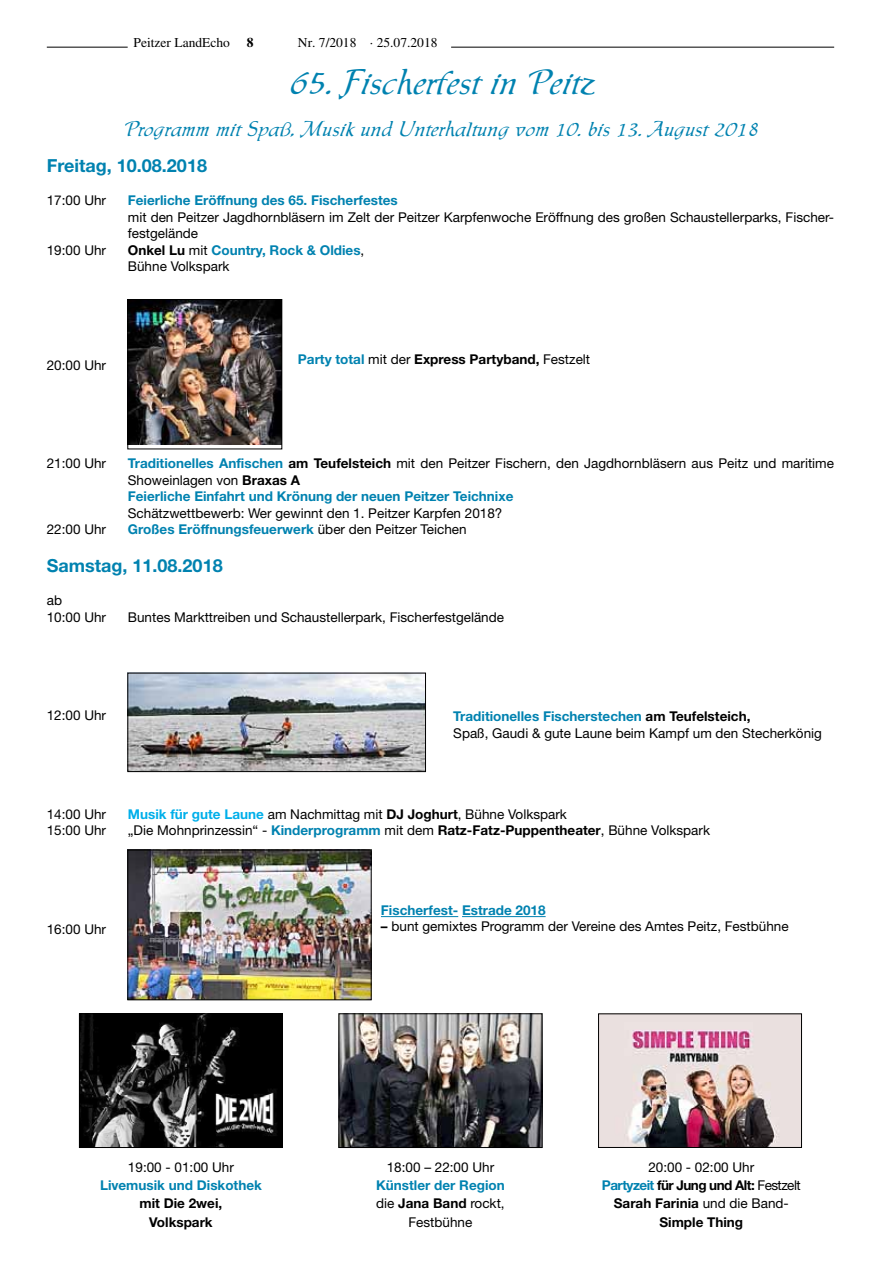
<style>
.page{position:relative;width:881px;height:1263px;background:#fff}
.page>*{position:absolute;margin:0;border:0;box-sizing:border-box;transform-origin:0 0}
.t1{font:34.5px "Ingrid";color:#0082b0}
.t2{font:21px "Ingrid";color:#0082b0}
.t3{font:700 18px "Helvetica Neue LT";color:#0082b0}
.t4{font:13.5px/16.5px "Helvetica Neue LT";color:#000}
.t5{font:700 13.5px/16.5px "Helvetica Neue LT";color:#0082b0}
.t6{font:700 13.5px/18.5px "Helvetica Neue LT";color:#000;text-align:center}
.t7{font:13.5px "Times LT";color:#000}
.s1{font-weight:700}
.s2{color:#000}
.s3{font-weight:400;color:#000}
.s4{color:#0082b0}
.s5{font-weight:400}
.s6{font-weight:700;color:#0082b0}
.s7{font-weight:700;color:#00afea}
</style>
<div class="page">
<hr style="left:47px;top:47px;width:81px;height:1px;background:#000">
<hr style="left:451px;top:47px;width:382px;height:1px;background:#000">
<img style="left:130px;top:301px;width:150px;height:144px">
<div style="left:128px;top:299px;width:154px;height:150px;border:1px solid #000"></div>
<img style="left:130px;top:675px;width:293px;height:95px">
<div style="left:128px;top:673px;width:297px;height:99px;border:1px solid #000"></div>
<img style="left:130px;top:852px;width:239px;height:146px">
<div style="left:128px;top:850px;width:243px;height:150px;border:1px solid #000"></div>
<img style="left:81px;top:1016px;width:199px;height:129px">
<div style="left:79px;top:1014px;width:203px;height:133px;border:1px solid #000"></div>
<img style="left:341px;top:1016px;width:199px;height:129px">
<div style="left:339px;top:1014px;width:203px;height:133px;border:1px solid #000"></div>
<img style="left:600px;top:1016px;width:199px;height:129px">
<div style="left:598px;top:1014px;width:203px;height:133px;border:1px solid #000"></div>
<hr style="left:381px;top:916px;width:77px;height:1px;background:#0082b0">
<hr style="left:462px;top:916px;width:83px;height:1px;background:#0082b0">
<p class="t7" style="left:133px;top:34px;width:121px">Peitzer LandEcho <span class="s1">8</span></p>
<p class="t7" style="left:298px;top:34px;width:141px">Nr. 7/2018 · 25.07.2018</p>
<h1 class="t1" style="left:287px;top:62px;width:307px">65. Fischerfest in Peitz</h1>
<h2 class="t2" style="left:123px;top:117px;width:636px">Programm mit Spaß, Musik und Unterhaltung vom 10. bis 13. August 2018</h2>
<h3 class="t3" style="left:47px;top:155px;width:162px">Freitag, 10.08.2018</h3>
<p class="t4" style="left:47px;top:192px;width:61px">17:00 Uhr</p>
<p class="t5" style="left:128px;top:192px;width:271px">Feierliche Eröffnung des 65. Fischerfestes</p>
<p class="t4" style="left:128px;top:209px;width:707px">mit den Peitzer Jagdhornbläsern im Zelt der Peitzer Karpfenwoche Eröffnung des großen Schaustellerparks, Fischer&shy;festgelände</p>
<p class="t4" style="left:47px;top:241px;width:61px">19:00 Uhr</p>
<p class="t5" style="left:128px;top:241px;width:238px"><span class="s2">Onkel Lu</span> <span class="s3">mit</span> Country, Rock &amp; Oldies<span class="s3">,<br>Bühne Volkspark</span></p>
<p class="t4" style="left:47px;top:356px;width:61px">20:00 Uhr</p>
<p class="t6" style="left:298px;top:349px;width:294px"><span class="s4">Party total</span> <span class="s5">mit der</span> Express Partyband, <span class="s5">Festzelt</span></p>
<p class="t4" style="left:47px;top:455px;width:61px">21:00 Uhr</p>
<p class="t5" style="left:128px;top:455px;width:707px">Traditionelles Anfischen <span class="s2">am Teufelsteich</span> <span class="s3">mit den Peitzer Fischern, den Jagdhornbläsern aus Peitz und maritime<br>Showeinlagen von</span> <span class="s2">Braxas A<br></span>Feierliche Einfahrt und Krönung der neuen Peitzer Teichnixe</p>
<p class="t4" style="left:128px;top:504px;width:376px">Schätzwettbewerb: Wer gewinnt den 1. Peitzer Karpfen 2018?</p>
<p class="t4" style="left:47px;top:521px;width:61px">22:00 Uhr</p>
<p class="t5" style="left:128px;top:521px;width:340px">Großes Eröffnungsfeuerwerk <span class="s3">über den Peitzer Teichen</span></p>
<h3 class="t3" style="left:47px;top:555px;width:177px">Samstag, 11.08.2018</h3>
<p class="t4" style="left:47px;top:592px;width:61px">ab<br>10:00 Uhr</p>
<p class="t4" style="left:128px;top:608px;width:377px">Buntes Markttreiben und Schaustellerpark, Fischerfestgelände</p>
<p class="t4" style="left:47px;top:707px;width:61px">12:00 Uhr</p>
<p class="t4" style="left:453px;top:707px;width:370px;line-height:17.9px"><span class="s6">Traditionelles Fischerstechen</span> <span class="s1">am Teufelsteich,<br></span>Spaß, Gaudi &amp; gute Laune beim Kampf um den Stecherkönig</p>
<p class="t4" style="left:47px;top:806px;width:61px">14:00 Uhr</p>
<p class="t4" style="left:128px;top:806px;width:440px"><span class="s7">Musik für gute Laune</span> am Nachmittag mit <span class="s1">DJ Joghurt</span>, Bühne Volkspark</p>
<p class="t4" style="left:47px;top:822px;width:61px">15:00 Uhr</p>
<p class="t4" style="left:128px;top:822px;width:583px">„Die Mohnprinzessin“ - <span class="s6">Kinderprogramm</span> mit dem <span class="s1">Ratz-Fatz-Puppentheater</span>, Bühne Volkspark</p>
<p class="t4" style="left:47px;top:921px;width:61px">16:00 Uhr</p>
<p class="t4" style="left:128px;top:1158px;width:107px">19:00 - 01:00 Uhr</p>
<p class="t5" style="left:100px;top:1176px;width:163px">Livemusik und Diskothek</p>
<p class="t6" style="left:139px;top:1194px;width:84px">mit Die 2wei,<br>Volkspark</p>
<p class="t5" style="left:381px;top:902px;width:166px">Fischerfest- Estrade 2018</p>
<p class="t4" style="left:381px;top:918px;width:409px"><span class="s1">–</span> bunt gemixtes Programm der Vereine des Amtes Peitz, Festbühne</p>
<p class="t4" style="left:386px;top:1158px;width:109px">18:00 – 22:00 Uhr</p>
<p class="t4" style="left:376px;top:1176px;width:130px;line-height:18.5px;text-align:center"><span class="s6">Künstler der Region </span>die <span class="s1">Jana Band</span> rockt,<br>Festbühne</p>
<p class="t6" style="left:601px;top:1157px;width:200px"><span class="s5">20:00 - 02:00 Uhr<br></span><span class="s4">Partyzeit</span> für Jung und Alt: <span class="s5">Festzelt<br></span>Sarah Farinia <span class="s5">und die Band-<br></span>Simple Thing</p>
</div>
